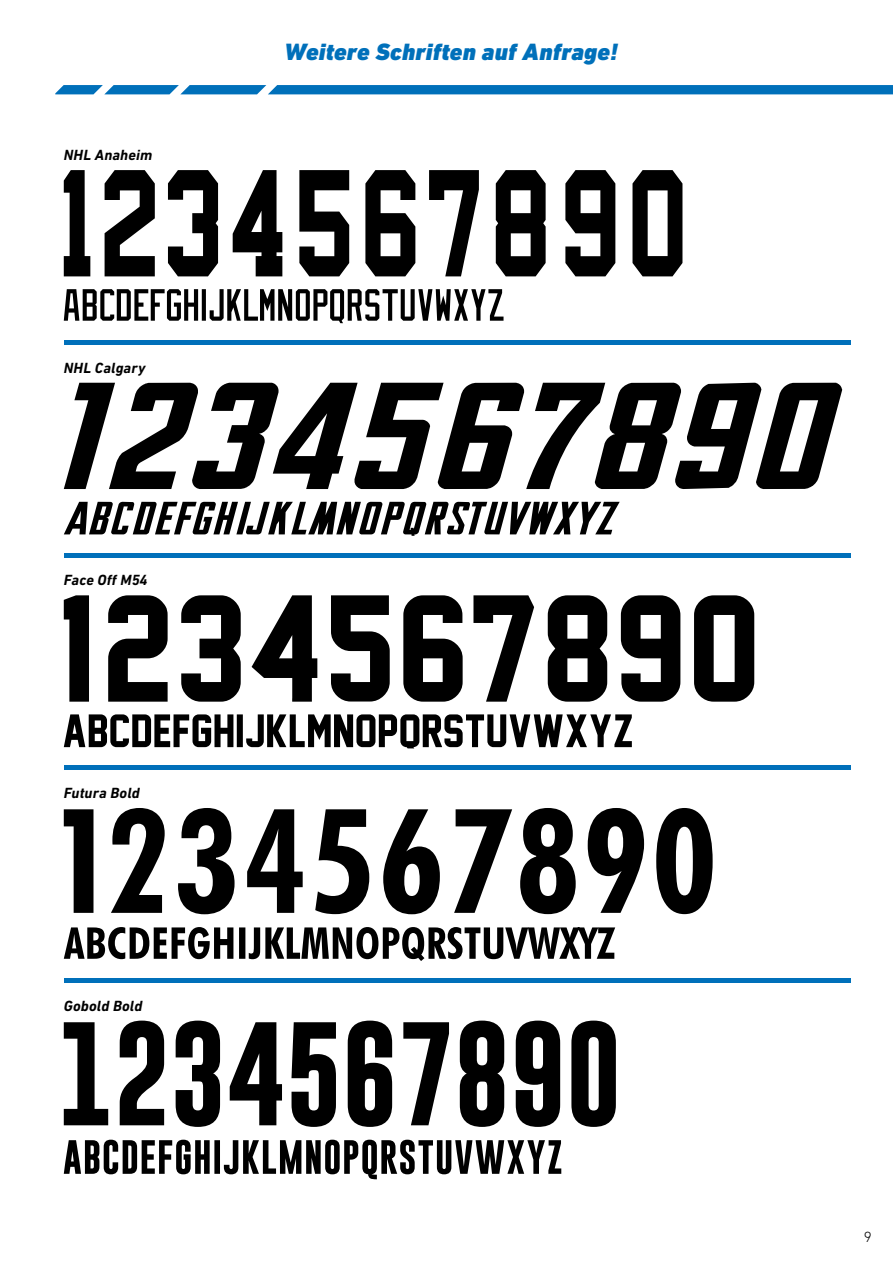
<style>
.page{position:relative;width:893px;height:1263px;background:#fff}
.page>*{position:absolute;margin:0;border:0;box-sizing:border-box;transform-origin:0 0}
.t1{font:italic 900 24px "DIN Next LT Pro";letter-spacing:.01em;color:#0070ba}
.t2{font:italic 700 15px "DIN Next LT Pro";letter-spacing:.01em;color:#000}
.t3{font:300 15px "DIN Next LT Pro";color:#000}
</style>
<div class="page">
<svg style="left:55px;top:85px;width:838px;height:9px;background:#0c76bd"></svg>
<svg style="left:64px;top:289px;width:439px;height:34px"></svg>
<svg style="left:64px;top:170px;width:618px;height:106px"></svg>
<svg style="left:64px;top:502px;width:556px;height:34px"></svg>
<svg style="left:64px;top:383px;width:778px;height:106px;fill:#000"></svg>
<svg style="left:64px;top:714px;width:568px;height:34px"></svg>
<svg style="left:64px;top:595px;width:690px;height:107px;fill:#000"></svg>
<svg style="left:64px;top:927px;width:551px;height:34px"></svg>
<svg style="left:64px;top:808px;width:649px;height:106px"></svg>
<div style="left:64px;top:340px;width:786px;height:5px;background:#0070ba"></div>
<hr style="left:64px;top:553px;width:786px;height:4px;background:#0070ba">
<div style="left:64px;top:765px;width:786px;height:5px;background:#0070ba"></div>
<hr style="left:64px;top:978px;width:786px;height:4px;background:#0070ba">
<svg style="left:64px;top:1020px;width:552px;height:107px;fill:#000"></svg>
<svg style="left:64px;top:1140px;width:497px;height:39px"></svg>
<p class="t2" style="left:64px;top:146px;width:90px">NHL Anaheim</p>
<p class="t2" style="left:64px;top:359px;width:83px">NHL Calgary</p>
<p class="t2" style="left:64px;top:571px;width:85px">Face Off M54</p>
<p class="t2" style="left:64px;top:784px;width:78px">Futura Bold</p>
<p class="t2" style="left:64px;top:997px;width:80px">Gobold Bold</p>
<h1 class="t1" style="left:284px;top:38px;width:335px">Weitere Schriften auf Anfrage!</h1>
<p class="t3" style="left:864px;top:1228px;width:9px">9</p>
</div>
